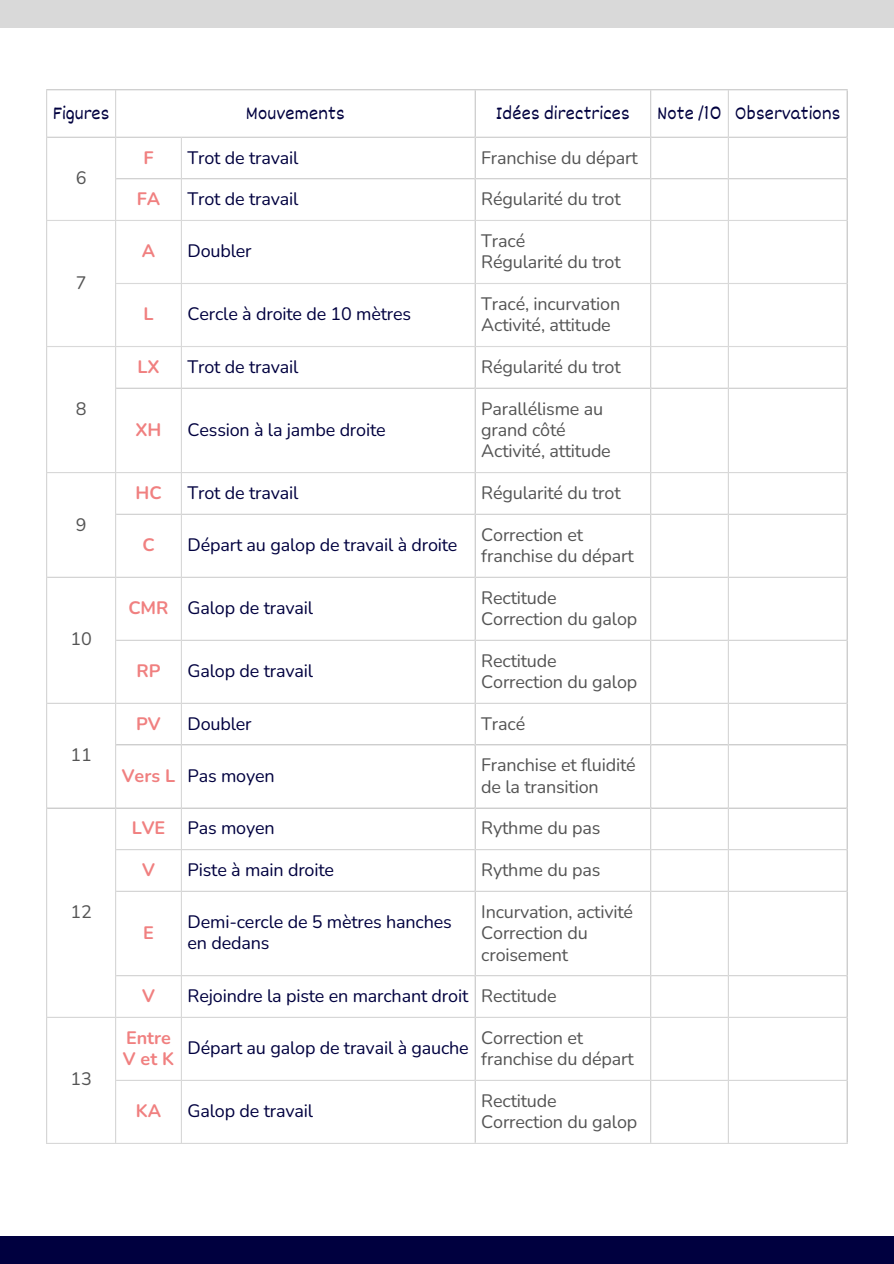
<style>
.page{position:relative;width:894px;height:1264px;background:#fff}
.page>*{position:absolute;margin:0;border:0;box-sizing:border-box;transform-origin:0 0}
.t1{font:19.5px "Dekko";letter-spacing:.01em;color:#00003f}
.t2{font:18px/21.3px "Nunito";letter-spacing:-.01em;color:#545454}
.t3{font:18px/21.3px "Nunito";letter-spacing:-.01em;color:#00003f}
.t4{font:700 18px/21.3px "Nunito";color:#f08080}
</style>
<div class="page">
<div style="left:0;top:0;width:893px;height:27px;background:#d9d9d9"></div>
<div style="left:0;top:1236px;width:893px;height:27px;background:#00003f"></div>
<hr style="left:46px;top:90px;width:1px;height:1052px;background:#d9d9d9">
<hr style="left:115px;top:90px;width:1px;height:1052px;background:#d9d9d9">
<hr style="left:181px;top:138px;width:1px;height:1004px;background:#d9d9d9">
<hr style="left:474px;top:90px;width:1px;height:1052px;background:#d9d9d9">
<hr style="left:650px;top:90px;width:1px;height:1052px;background:#d9d9d9">
<hr style="left:727px;top:90px;width:1px;height:1052px;background:#d9d9d9">
<hr style="left:846px;top:90px;width:1px;height:1052px;background:#d9d9d9">
<hr style="left:46px;top:89px;width:801px;height:1px;background:#d9d9d9">
<hr style="left:46px;top:137px;width:801px;height:1px;background:#d9d9d9">
<hr style="left:115px;top:178px;width:732px;height:1px;background:#d9d9d9">
<hr style="left:46px;top:220px;width:801px;height:1px;background:#d9d9d9">
<hr style="left:115px;top:283px;width:732px;height:1px;background:#d9d9d9">
<hr style="left:46px;top:346px;width:801px;height:1px;background:#d9d9d9">
<hr style="left:115px;top:387px;width:732px;height:2px;background:#d9d9d9">
<hr style="left:46px;top:472px;width:801px;height:1px;background:#d9d9d9">
<hr style="left:115px;top:513px;width:732px;height:2px;background:#d9d9d9">
<hr style="left:46px;top:576px;width:801px;height:2px;background:#d9d9d9">
<hr style="left:115px;top:639px;width:732px;height:2px;background:#d9d9d9">
<hr style="left:46px;top:702px;width:801px;height:2px;background:#d9d9d9">
<hr style="left:115px;top:744px;width:732px;height:1px;background:#d9d9d9">
<hr style="left:46px;top:807px;width:801px;height:1px;background:#d9d9d9">
<hr style="left:115px;top:849px;width:732px;height:1px;background:#d9d9d9">
<hr style="left:115px;top:890px;width:732px;height:1px;background:#d9d9d9">
<hr style="left:115px;top:975px;width:732px;height:1px;background:#d9d9d9">
<hr style="left:46px;top:1016px;width:801px;height:1px;background:#d9d9d9">
<hr style="left:115px;top:1079px;width:732px;height:1px;background:#d9d9d9">
<hr style="left:46px;top:1142px;width:801px;height:1px;background:#d9d9d9">
<p class="t1" style="left:53px;top:100px;width:58px">Figures</p>
<p class="t1" style="left:246px;top:100px;width:100px">Mouvements</p>
<p class="t1" style="left:496px;top:100px;width:135px">Idées directrices</p>
<p class="t1" style="left:657px;top:100px;width:66px">Note /10</p>
<p class="t1" style="left:734px;top:100px;width:107px">Observations</p>
<p class="t2" style="left:76px;top:167px;width:12px">6</p>
<p class="t2" style="left:76px;top:272px;width:12px">7</p>
<p class="t2" style="left:76px;top:398px;width:12px">8</p>
<p class="t2" style="left:76px;top:514px;width:12px">9</p>
<p class="t2" style="left:70px;top:628px;width:23px">10</p>
<p class="t2" style="left:70px;top:744px;width:23px">11</p>
<p class="t2" style="left:70px;top:901px;width:23px">12</p>
<p class="t2" style="left:70px;top:1068px;width:23px">13</p>
<p class="t4" style="left:143px;top:147px;width:12px">F</p>
<p class="t3" style="left:187px;top:147px;width:112px">Trot de travail</p>
<p class="t2" style="left:481px;top:147px;width:158px">Franchise du départ</p>
<p class="t4" style="left:137px;top:189px;width:25px">FA</p>
<p class="t3" style="left:187px;top:189px;width:112px">Trot de travail</p>
<p class="t2" style="left:481px;top:189px;width:141px">Régularité du trot</p>
<p class="t4" style="left:142px;top:240px;width:15px">A</p>
<p class="t3" style="left:187px;top:240px;width:66px">Doubler</p>
<p class="t4" style="left:143px;top:303px;width:12px">L</p>
<p class="t3" style="left:187px;top:303px;width:225px">Cercle à droite de 10 mètres</p>
<p class="t2" style="left:481px;top:230px;width:45px">Tracé</p>
<p class="t2" style="left:481px;top:252px;width:141px">Régularité du trot</p>
<p class="t2" style="left:481px;top:293px;width:140px">Tracé, incurvation</p>
<p class="t2" style="left:481px;top:315px;width:131px">Activité, attitude</p>
<p class="t4" style="left:137px;top:356px;width:24px">LX</p>
<p class="t3" style="left:187px;top:356px;width:112px">Trot de travail</p>
<p class="t2" style="left:481px;top:356px;width:141px">Régularité du trot</p>
<p class="t4" style="left:135px;top:419px;width:27px">XH</p>
<p class="t3" style="left:187px;top:419px;width:199px">Cession à la jambe droite</p>
<p class="t2" style="left:481px;top:398px;width:123px">Parallélisme au grand côté</p>
<p class="t2" style="left:481px;top:441px;width:131px">Activité, attitude</p>
<p class="t4" style="left:135px;top:482px;width:28px">HC</p>
<p class="t3" style="left:187px;top:482px;width:112px">Trot de travail</p>
<p class="t2" style="left:481px;top:482px;width:141px">Régularité du trot</p>
<p class="t4" style="left:142px;top:534px;width:14px">C</p>
<p class="t3" style="left:187px;top:534px;width:271px">Départ au galop de travail à droite</p>
<p class="t2" style="left:481px;top:524px;width:154px">Correction et franchise du départ</p>
<p class="t4" style="left:128px;top:597px;width:42px">CMR</p>
<p class="t3" style="left:187px;top:597px;width:127px">Galop de travail</p>
<p class="t4" style="left:136px;top:660px;width:26px">RP</p>
<p class="t3" style="left:187px;top:660px;width:127px">Galop de travail</p>
<p class="t2" style="left:481px;top:587px;width:77px">Rectitude</p>
<p class="t2" style="left:481px;top:608px;width:157px">Correction du galop</p>
<p class="t2" style="left:481px;top:650px;width:77px">Rectitude</p>
<p class="t2" style="left:481px;top:671px;width:157px">Correction du galop</p>
<p class="t4" style="left:136px;top:713px;width:26px">PV</p>
<p class="t3" style="left:187px;top:713px;width:66px">Doubler</p>
<p class="t2" style="left:481px;top:713px;width:45px">Tracé</p>
<p class="t4" style="left:122px;top:765px;width:55px">Vers L</p>
<p class="t3" style="left:187px;top:765px;width:89px">Pas moyen</p>
<p class="t2" style="left:481px;top:754px;width:156px">Franchise et fluidité de la transition</p>
<p class="t4" style="left:132px;top:817px;width:35px">LVE</p>
<p class="t3" style="left:187px;top:817px;width:89px">Pas moyen</p>
<p class="t2" style="left:481px;top:817px;width:120px">Rythme du pas</p>
<p class="t4" style="left:142px;top:859px;width:14px">V</p>
<p class="t3" style="left:187px;top:859px;width:148px">Piste à main droite</p>
<p class="t2" style="left:481px;top:859px;width:120px">Rythme du pas</p>
<p class="t4" style="left:143px;top:922px;width:12px">E</p>
<p class="t3" style="left:187px;top:911px;width:266px">Demi-cercle de 5 mètres hanches en dedans</p>
<p class="t2" style="left:481px;top:901px;width:153px">Incurvation, activité<br>Correction du croisement</p>
<p class="t4" style="left:142px;top:985px;width:14px">V</p>
<p class="t3" style="left:187px;top:985px;width:282px">Rejoindre la piste en marchant droit</p>
<p class="t2" style="left:481px;top:985px;width:77px">Rectitude</p>
<p class="t4" style="left:123px;top:1027px;width:53px">Entre<br>VetK</p>
<p class="t3" style="left:187px;top:1037px;width:282px">Départ au galop de travail à gauche</p>
<p class="t2" style="left:481px;top:1027px;width:154px">Correction et franchise du départ</p>
<p class="t4" style="left:136px;top:1100px;width:27px">KA</p>
<p class="t3" style="left:187px;top:1100px;width:127px">Galop de travail</p>
<p class="t2" style="left:481px;top:1090px;width:77px">Rectitude</p>
<p class="t2" style="left:481px;top:1111px;width:157px">Correction du galop</p>
</div>
